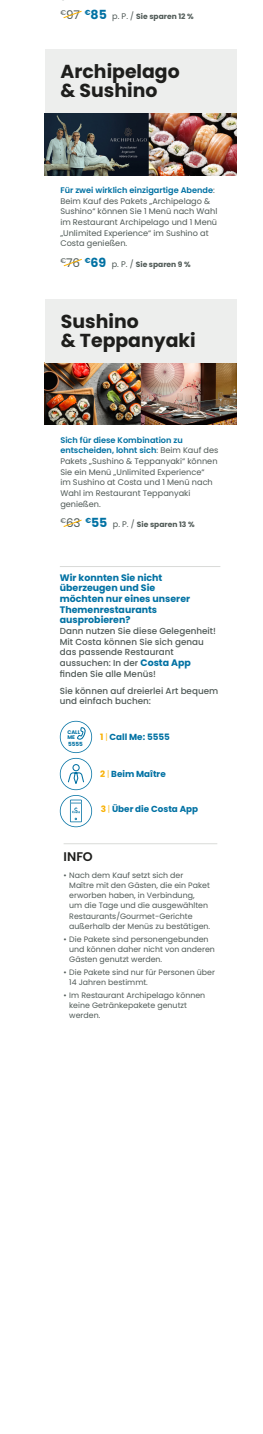
<style>
.page{position:relative;width:263px;height:1434px;background:#fff}
.page>*{position:absolute;margin:0;border:0;box-sizing:border-box;transform-origin:0 0}
.t1{font:700 18.79px/18.8px "Poppins";color:#1e1e1c}
.t2{font:600 12.53px "Poppins";color:#1e1e1c}
.t3{font:700 9.41px/10.6px "Poppins";color:#0071a3}
.t4{font:500 8.79px/10.6px "Poppins";color:#505a57}
.t5{font:700 8.79px "Poppins";color:#0071a3}
.t6{font:8.15px/10.7px "Poppins";color:#505a57}
.t7{font:7.84px/10px "Poppins";color:#505a57}
.t8{font:700 7.52px "Poppins";color:#505a57}
.t9{font:700 5.63px "Poppins";color:#0071a3}
.t10{font:700 5.25px/5.2px "Poppins";color:#0071a3}
.s1{font-weight:400;font-size:11.9px}
.s2{font-size:12.53px;color:#0071a3}
.s3{font-weight:400;font-size:8.15px}
.s4{font-weight:600;color:#0071a3}
.s5{font-weight:700;font-size:9.41px;color:#0071a3}
.s6{color:#f9b104}
.s7{font-weight:300;color:#f9b104}
</style>
<div class="page">
<img style="left:45px;top:113px;width:191px;height:62px">
<svg style="left:63px;top:10px;width:19px;height:8px"></svg>
<div style="left:45px;top:50px;width:191px;height:63px;background:#edeeed"></div>
<svg style="left:63px;top:259px;width:19px;height:8px"></svg>
<img style="left:45px;top:363px;width:191px;height:62px">
<div style="left:45px;top:299px;width:191px;height:63px;background:#edeeed"></div>
<svg style="left:63px;top:519px;width:19px;height:8px"></svg>
<hr style="left:63px;top:843px;width:154px;height:1px;background:#d9dbd8">
<hr style="left:60px;top:566px;width:160px;height:1px;background:#d9dbd8">
<svg style="left:60px;top:721px;width:32px;height:106px"></svg>
<p class="t8" style="left:60px;top:12px;width:135px"><sup>€</sup><span class="s1">97</span> <sup>€</sup><span class="s2">85</span> <span class="s3">p. P. /</span> Sie sparen 12 %</p>
<h1 class="t1" style="left:61px;top:63px;width:120px">Archipelago &amp; Sushino</h1>
<p class="t6" style="left:60px;top:185px;width:158px"><span class="s4">Für zwei wirklich einzigartige Abende</span>:<br>Beim Kauf des Pakets „Archipelago &amp; Sushino“ können Sie 1 Menü nach Wahl im Restaurant Archipelago und 1 Menü „Unlimited Experience“ im Sushino at Costa genießen.</p>
<p class="t8" style="left:60px;top:260px;width:132px"><sup>€</sup><span class="s1">76</span> <sup>€</sup><span class="s2">69</span> <span class="s3">p. P. /</span> Sie sparen 9 %</p>
<h1 class="t1" style="left:61px;top:312px;width:136px">Sushino<br>&amp; Teppanyaki</h1>
<p class="t6" style="left:60px;top:434px;width:159px"><span class="s4">Sich für diese Kombination zu entscheiden, lohnt sich</span>: Beim Kauf des<br>Pakets „Sushino &amp; Teppanyaki“ können<br>Sie ein Menü „Unlimited Experience“<br>im Sushino at Costa und 1 Menü nach<br>Wahl im Restaurant Teppanyaki genießen.</p>
<p class="t8" style="left:60px;top:520px;width:135px"><sup>€</sup><span class="s1">63</span> <sup>€</sup><span class="s2">55</span> <span class="s3">p. P. /</span> Sie sparen 13 %</p>
<p class="t3" style="left:60px;top:572px;width:132px">Wir konnten Sie nicht überzeugen und Sie möchten nur eines unserer<br>Themenrestaurants ausprobieren?</p>
<p class="t4" style="left:60px;top:626px;width:157px">Dann nutzen Sie diese Gelegenheit!<br>Mit Costa können Sie sich genau das passende Restaurant aussuchen: In der <span class="s5">Costa App </span>finden Sie alle Menüs!</p>
<p class="t4" style="left:60px;top:685px;width:160px">Sie können auf dreierlei Art bequem und einfach buchen:</p>
<p class="t10" style="left:67px;top:729px;width:14px">CALL<br>ME</p>
<p class="t5" style="left:100px;top:732px;width:71px"><span class="s6">1</span> <span class="s7">|</span> Call Me: 5555</p>
<p class="t9" style="left:68px;top:740px;width:16px">5555</p>
<p class="t5" style="left:100px;top:769px;width:67px"><span class="s6">2</span> <span class="s7">|</span> Beim Maître</p>
<p class="t5" style="left:101px;top:804px;width:99px"><span class="s6">3</span> <span class="s7">|</span> Über die Costa App</p>
<h2 class="t2" style="left:63px;top:850px;width:31px">INFO</h2>
<p class="t7" style="left:69px;top:870px;width:142px;text-indent:-6px">• Nach dem Kauf setzt sich der<br>Maître mit den Gästen, die ein Paket erworben haben, in Verbindung,<br>um die Tage und die ausgewählten<br>Restaurants/Gourmet-Gerichte außerhalb der Menüs zu bestätigen.</p>
<p class="t7" style="left:69px;top:934px;width:147px;text-indent:-6px">• Die Pakete sind personengebunden und können daher nicht von anderen<br>Gästen genutzt werden.</p>
<p class="t7" style="left:69px;top:967px;width:147px;text-indent:-6px">• Die Pakete sind nur für Personen über<br>14 Jahren bestimmt.</p>
<p class="t7" style="left:69px;top:990px;width:137px;text-indent:-6px">• Im Restaurant Archipelago können keine Getränkepakete genutzt werden.</p>
</div>
